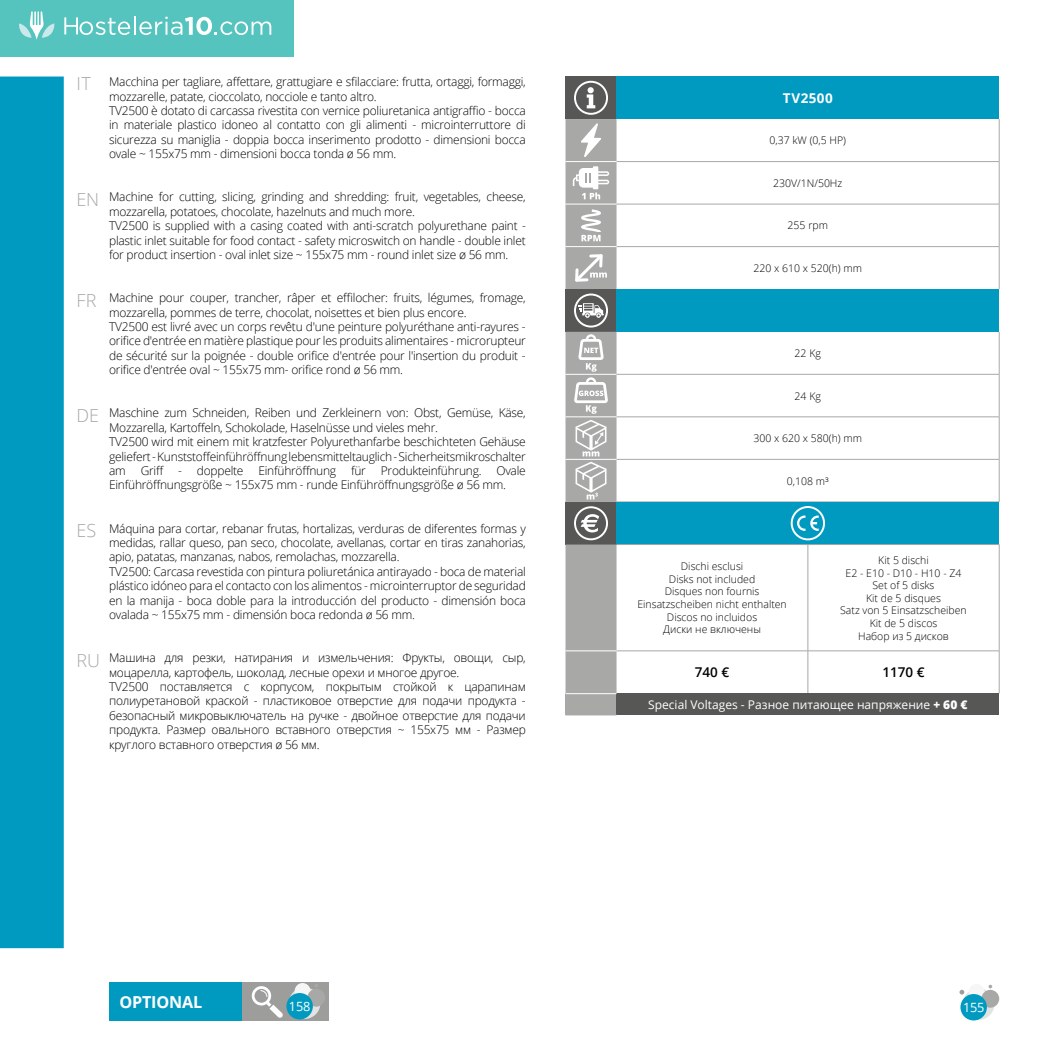
<style>
.page{position:relative;width:1063px;height:1063px;background:#fff}
.page>*{position:absolute;margin:0;border:0;box-sizing:border-box;transform-origin:0 0}
.t1{font:300 18px "Open Sans";color:#a8a8a7}
.t2{font:700 16.5px "Open Sans";letter-spacing:-.01em;color:#fff}
.t3{font:600 13.5px "Open Sans";color:#000}
.t4{font:700 13.5px "Open Sans";letter-spacing:.04em;color:#fff}
.t5{font:12.75px "Open Sans";letter-spacing:-.01em;color:#fff}
.t6{font:300 12px/14.4px "Open Sans";letter-spacing:-.02em;color:#000}
.t7{font:12px "Open Sans";color:#fff}
.t8{font:300 10.5px/12.6px "Open Sans";color:#000;text-align:center}
.s1{font-weight:800}
</style>
<div class="page">
<div style="left:0;top:77px;width:64px;height:871px;background:#009ac1"></div>
<div style="left:109px;top:982px;width:134px;height:38px;background:#009ac1"></div>
<div style="left:243px;top:982px;width:86px;height:38px;background:#9d9d9c"></div>
<svg style="left:252px;top:984px;width:68px;height:35px"></svg>
<div style="left:307px;top:989px;width:18px;height:18px;background:#a8a8a7;border-radius:50%"></div>
<div style="left:286px;top:993px;width:27px;height:26px;background:#009ac1;border-radius:50%"></div>
<div style="left:566px;top:77px;width:51px;height:42px;background:#575756"></div>
<div style="left:617px;top:77px;width:382px;height:42px;background:#009ac1"></div>
<hr style="left:617px;top:161px;width:382px;height:1px;background:#a8a8a7">
<hr style="left:617px;top:204px;width:382px;height:1px;background:#a8a8a7">
<hr style="left:617px;top:246px;width:382px;height:1px;background:#a8a8a7">
<hr style="left:999px;top:119px;width:1px;height:42px;background:#a8a8a7">
<hr style="left:999px;top:162px;width:1px;height:42px;background:#a8a8a7">
<hr style="left:999px;top:204px;width:1px;height:42px;background:#a8a8a7">
<hr style="left:999px;top:247px;width:1px;height:42px;background:#a8a8a7">
<div style="left:574px;top:81px;width:34px;height:34px;border:2px solid #fff;border-radius:50%"></div>
<svg style="left:587px;top:87px;width:8px;height:21px"></svg>
<svg style="left:566px;top:119px;width:51px;height:170px;background:#b7b7b6"></svg>
<div style="left:566px;top:289px;width:51px;height:43px;background:#575756"></div>
<div style="left:617px;top:289px;width:382px;height:43px;background:#009ac1"></div>
<hr style="left:617px;top:417px;width:382px;height:1px;background:#a8a8a7">
<hr style="left:617px;top:459px;width:382px;height:1px;background:#a8a8a7">
<hr style="left:617px;top:374px;width:382px;height:1px;background:#a8a8a7">
<hr style="left:999px;top:332px;width:1px;height:42px;background:#a8a8a7">
<hr style="left:999px;top:374px;width:1px;height:43px;background:#a8a8a7">
<hr style="left:999px;top:417px;width:1px;height:42px;background:#a8a8a7">
<hr style="left:999px;top:460px;width:1px;height:42px;background:#a8a8a7">
<div style="left:574px;top:294px;width:34px;height:34px;border:2px solid #fff;border-radius:50%"></div>
<svg style="left:566px;top:301px;width:51px;height:201px"></svg>
<div style="left:566px;top:502px;width:51px;height:43px;background:#575756"></div>
<div style="left:617px;top:502px;width:382px;height:43px;background:#009ac1"></div>
<div style="left:566px;top:545px;width:51px;height:148px;background:#a8a8a7"></div>
<hr style="left:617px;top:544px;width:191px;height:1px;background:#a8a8a7">
<hr style="left:808px;top:544px;width:191px;height:1px;background:#a8a8a7">
<hr style="left:617px;top:651px;width:191px;height:1px;background:#a8a8a7">
<hr style="left:808px;top:651px;width:191px;height:1px;background:#a8a8a7">
<hr style="left:808px;top:545px;width:1px;height:106px;background:#a8a8a7">
<hr style="left:999px;top:545px;width:1px;height:106px;background:#a8a8a7">
<hr style="left:808px;top:651px;width:1px;height:42px;background:#a8a8a7">
<hr style="left:999px;top:651px;width:1px;height:42px;background:#a8a8a7">
<hr style="left:566px;top:651px;width:51px;height:1px;background:#fff">
<svg style="left:581px;top:514px;width:18px;height:18px"></svg>
<div style="left:574px;top:506px;width:34px;height:34px;border:2px solid #fff;border-radius:50%"></div>
<svg style="left:797px;top:516px;width:22px;height:15px"></svg>
<div style="left:791px;top:506px;width:34px;height:34px;border:2px solid #fff;border-radius:50%"></div>
<div style="left:566px;top:694px;width:51px;height:21px;background:#a8a8a7"></div>
<div style="left:617px;top:694px;width:382px;height:21px;background:#575756"></div>
<hr style="left:566px;top:715px;width:51px;height:1px;background:#a8a8a7">
<div style="left:969px;top:984px;width:15px;height:16px;background:#f6f6f6;border-radius:50%"></div>
<svg style="left:960px;top:985px;width:34px;height:35px"></svg>
<div style="left:981px;top:990px;width:18px;height:18px;background:#a8a8a7;border-radius:50%"></div>
<div style="left:960px;top:994px;width:27px;height:26px;background:#009ac1;border-radius:50%"></div>
<div style="left:0;top:0;width:293px;height:57px;background:#55c3be"></div>
<svg style="left:64px;top:16px;width:207px;height:19px"></svg>
<svg style="left:19px;top:11px;width:36px;height:29px"></svg>
<h1 class="t1" style="left:77px;top:71px;width:16px">IT</h1>
<p class="t6" style="left:109px;top:74px;width:418px">Macchina per tagliare, affettare, grattugiare e sfilacciare: frutta, ortaggi, formaggi, mozzarelle, patate, cioccolato, nocciole e tanto altro.<br>TV2500 è dotato di carcassa rivestita con vernice poliuretanica antigraffio - bocca in materiale plastico idoneo al contatto con gli alimenti - microinterruttore di sicurezza su maniglia - doppia bocca inserimento prodotto - dimensioni bocca ovale ~ 155x75 mm - dimensioni bocca tonda ø 56 mm.</p>
<h1 class="t1" style="left:77px;top:187px;width:24px">EN</h1>
<p class="t6" style="left:109px;top:190px;width:418px">Machine for cutting, slicing, grinding and shredding: fruit, vegetables, cheese, mozzarella, potatoes, chocolate, hazelnuts and much more.<br>TV2500 is supplied with a casing coated with anti-scratch polyurethane paint - plastic inlet suitable for food contact - safety microswitch on handle - double inlet for product insertion - oval inlet size ~ 155x75 mm - round inlet size ø 56 mm.</p>
<p class="t4" style="left:783px;top:89px;width:52px">TV2500</p>
<p class="t8" style="left:770px;top:134px;width:78px">0,37 kW (0,5 HP)</p>
<p class="t8" style="left:773px;top:176px;width:71px">230V/1N/50Hz</p>
<p class="t8" style="left:788px;top:219px;width:42px">255 rpm</p>
<p class="t8" style="left:754px;top:262px;width:110px">220 x 610 x 520(h) mm</p>
<h1 class="t1" style="left:77px;top:288px;width:21px">FR</h1>
<p class="t6" style="left:109px;top:290px;width:418px">Machine pour couper, trancher, râper et effilocher: fruits, légumes, fromage, mozzarella, pommes de terre, chocolat, noisettes et bien plus encore.<br>TV2500 est livré avec un corps revêtu d'une peinture polyuréthane anti-rayures - orifice d'entrée en matière plastique pour les produits alimentaires - microrupteur de sécurité sur la poignée - double orifice d'entrée pour l'insertion du produit - orifice d'entrée oval ~ 155x75 mm- orifice rond ø 56 mm.</p>
<h1 class="t1" style="left:77px;top:403px;width:24px">DE</h1>
<p class="t6" style="left:109px;top:406px;width:418px">Maschine zum Schneiden, Reiben und Zerkleinern von: Obst, Gemüse, Käse, Mozzarella, Kartoffeln, Schokolade, Haselnüsse und vieles mehr.<br>TV2500 wird mit einem mit kratzfester Polyurethanfarbe beschichteten Gehäuse geliefert - Kunststoffeinführöffnung lebensmitteltauglich - Sicherheitsmikroschalter am Griff - doppelte Einführöffnung für Produkteinführung. Ovale Einführöffnungsgröße ~ 155x75 mm - runde Einführöffnungsgröße ø 56 mm.</p>
<p class="t8" style="left:795px;top:347px;width:28px">22 Kg</p>
<p class="t8" style="left:795px;top:389px;width:28px">24 Kg</p>
<p class="t8" style="left:754px;top:432px;width:110px">300 x 620 x 580(h) mm</p>
<p class="t8" style="left:787px;top:474px;width:43px">0,108 m³</p>
<h1 class="t1" style="left:77px;top:518px;width:21px">ES</h1>
<p class="t6" style="left:109px;top:521px;width:418px">Máquina para cortar, rebanar frutas, hortalizas, verduras de diferentes formas y medidas, rallar queso, pan seco, chocolate, avellanas, cortar en tiras zanahorias, apio, patatas, manzanas, nabos, remolachas, mozzarella.<br>TV2500: Carcasa revestida con pintura poliuretánica antirayado - boca de material plástico idóneo para el contacto con los alimentos - microinterruptor de seguridad en la manija - boca doble para la introducción del producto - dimensión boca ovalada ~ 155x75 mm - dimensión boca redonda ø 56 mm.</p>
<h1 class="t1" style="left:77px;top:648px;width:25px">RU</h1>
<p class="t6" style="left:109px;top:650px;width:418px">Машина для резки, натирания и измельчения: Фрукты, овощи, сыр, моцарелла, картофель, шоколад, лесные орехи и многое другое.<br>TV2500 поставляется с корпусом, покрытым стойкой к царапинам полиуретановой краской - пластиковое отверстие для подачи продукта - безопасный микровыключатель на ручке - двойное отверстие для подачи продукта. Размер овального вставного отверстия ~ 155x75 мм - Размер круглого вставного отверстия ø 56 мм.</p>
<p class="t8" style="left:637px;top:560px;width:151px">Dischi esclusi<br>Disks not included<br>Disques non fournis<br>Einsatzscheiben nicht enthalten<br>Discos no incluidos<br>Диски не включены</p>
<p class="t8" style="left:840px;top:554px;width:128px">Kit 5 dischi<br>E2 - E10 - D10 - H10 - Z4<br>Set of 5 disks<br>Kit de 5 disques<br>Satz von 5 Einsatzscheiben<br>Kit de 5 discos<br>Набор из 5 дисков</p>
<p class="t3" style="left:695px;top:663px;width:36px">740 €</p>
<p class="t3" style="left:882px;top:663px;width:44px">1170 €</p>
<p class="t7" style="left:648px;top:696px;width:321px">Special Voltages - Разное питающее напряжение <span class="s1">+ 60 €</span></p>
<h2 class="t2" style="left:119px;top:990px;width:84px">OPTIONAL</h2>
<p class="t5" style="left:289px;top:998px;width:23px">158</p>
<p class="t5" style="left:963px;top:998px;width:23px">155</p>
</div>
